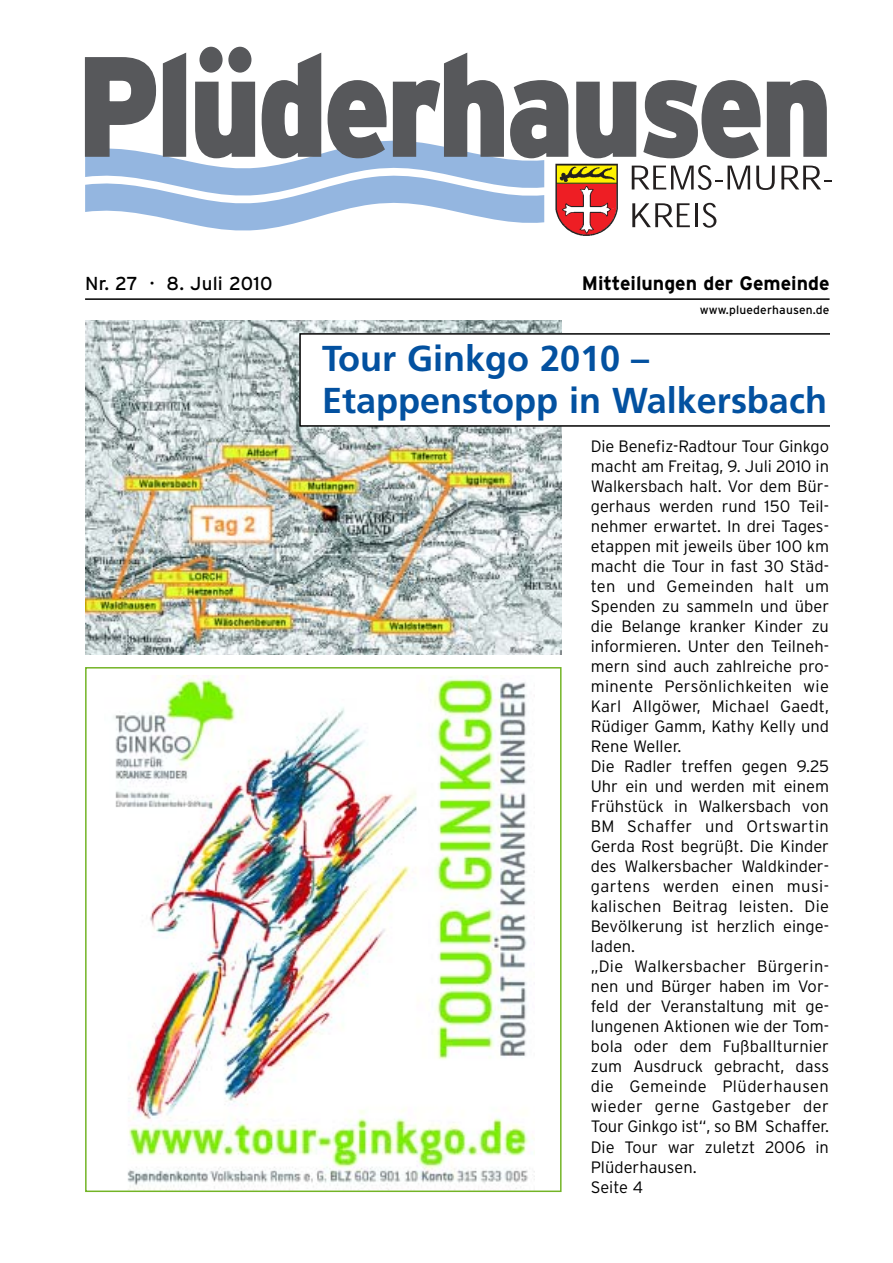
<style>
.page{position:relative;width:893px;height:1263px;background:#fff}
.page>*{position:absolute;margin:0;border:0;box-sizing:border-box;transform-origin:0 0}
.t1{font:700 36px/42px "Frutiger";color:#0351a0}
.t2{font:700 19.5px "Interstate";color:#000}
.t3{font:18.75px "Interstate";letter-spacing:.015em;color:#000}
.t4{font:300 16.5px/20px "Interstate";color:#000}
.t5{font:12px "Interstate";letter-spacing:.015em;color:#000}
</style>
<div class="page">
<img style="left:86px;top:320px;width:475px;height:334px">
<hr style="left:85px;top:298px;width:744px;height:2px;background:#000">
<div style="left:300px;top:334px;width:533px;height:92px;background:#fff"></div>
<div style="left:299px;top:333px;width:534px;height:94px;border:2px solid #000"></div>
<svg style="left:84px;top:46px;width:747px;height:185px"></svg>
<img style="left:554px;top:164px;width:64px;height:72px">
<div style="left:830px;top:327px;width:9px;height:102px;background:#fff"></div>
<img style="left:114px;top:675px;width:421px;height:514px">
<div style="left:85px;top:667px;width:476px;height:525px;border:2px solid #73b426"></div>
<p class="t3" style="left:85px;top:277px;width:189px">Nr. 27 · 8. Juli 2010</p>
<p class="t2" style="left:581px;top:276px;width:249px">Mitteilungen der Gemeinde</p>
<p class="t5" style="left:699px;top:306px;width:131px">www.pluederhausen.de</p>
<h1 class="t1" style="left:322px;top:340px;width:506px">Tour Ginkgo 2010 –<br>Etappenstopp in Walkersbach</h1>
<p class="t4" style="left:590px;top:437px;width:240px">Die Benefiz-Radtour Tour Ginkgo macht am Freitag, 9. Juli 2010 in<br>Walkersbach halt. Vor dem Bür&shy;gerhaus werden rund 150 Teil&shy;nehmer erwartet. In drei Tages&shy;etappen mit jeweils über 100 km macht die Tour in fast 30 Städ&shy;ten und Gemeinden halt um<br>Spenden zu sammeln und über die Belange kranker Kinder zu informieren. Unter den Teilneh&shy;mern sind auch zahlreiche pro&shy;minente Persönlichkeiten wie<br>Karl Allgöwer, Michael Gaedt,<br>Rüdiger Gamm, Kathy Kelly und<br>Rene Weller.<br>Die Radler treffen gegen 9.25<br>Uhr ein und werden mit einem<br>Frühstück in Walkersbach von<br>BM Schaffer und Ortswartin<br>Gerda Rost begrüßt. Die Kinder des Walkersbacher Waldkinder&shy;gartens werden einen musi&shy;kalischen Beitrag leisten. Die<br>Bevölkerung ist herzlich einge&shy;laden.<br>„Die Walkersbacher Bürgerin&shy;nen und Bürger haben im Vor&shy;feld der Veranstaltung mit ge&shy;lungenen Aktionen wie der Tom&shy;bola oder dem Fußballturnier zum Ausdruck gebracht, dass die Gemeinde Plüderhausen wieder gerne Gastgeber der<br>Tour Ginkgo ist“, so BM Schaffer.<br>Die Tour war zuletzt 2006 in<br>Plüderhausen.<br>Seite 4</p>
</div>
